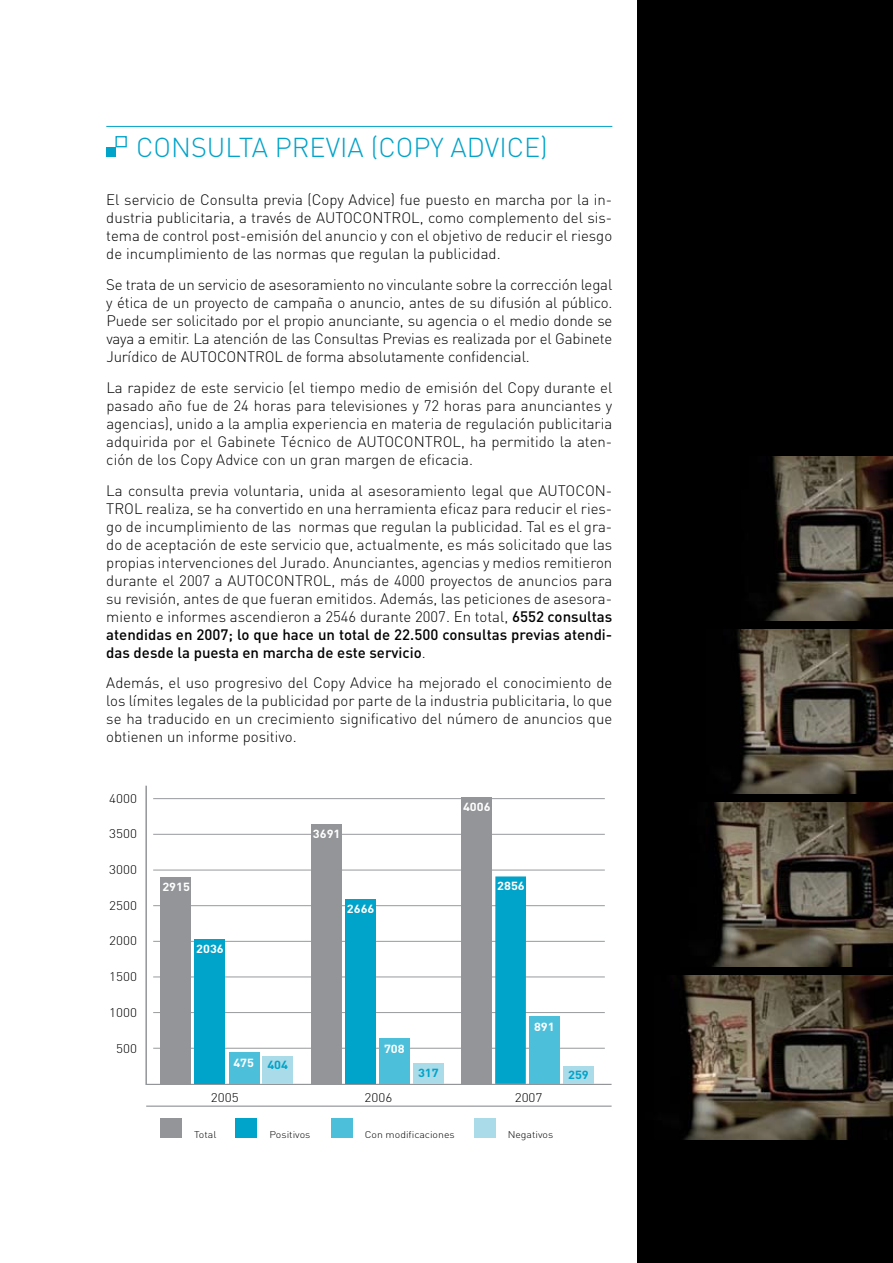
<style>
.page{position:relative;width:893px;height:1263px;background:#fff}
.page>*{position:absolute;margin:0;border:0;box-sizing:border-box;transform-origin:0 0}
.t1{font:300 27px "DIN";color:#00a3c9}
.t2{font:300 15px/18px "DIN";color:#000;text-align:justify}
.t3{font:300 12.45px "DIN";color:#000;scale:1.09 1}
.t4{font:700 11.7px "DIN";color:#fff;scale:1.09 1}
.t5{font:700 11.7px "DIN";color:#00a3c9;scale:1.09 1}
.t6{font:300 9.6px "DIN";color:#000;scale:1.09 1}
.s1{font-weight:500}
.s2{color:#00a3c9}
</style>
<div class="page">
<div style="left:637px;top:0;width:256px;height:1263px;background:#000"></div>
<hr style="left:106px;top:126px;width:506px;height:1px;background:#00a3c9">
<div style="left:106px;top:147px;width:10px;height:10px;background:#00a3c9"></div>
<div style="left:115px;top:136px;width:12px;height:11px;border:1px solid #00a3c9"></div>
<div style="left:236px;top:1118px;width:21px;height:20px;background:#00a3c9"></div>
<hr style="left:146px;top:1084px;width:466px;height:1px;background:#939598">
<hr style="left:146px;top:1105px;width:466px;height:2px;background:#939598">
<hr style="left:145px;top:786px;width:2px;height:299px;background:#939598">
<hr style="left:153px;top:1048px;width:452px;height:1px;background:#939598">
<hr style="left:153px;top:1012px;width:452px;height:1px;background:#939598">
<hr style="left:153px;top:977px;width:452px;height:1px;background:#939598">
<hr style="left:153px;top:941px;width:452px;height:1px;background:#939598">
<hr style="left:153px;top:905px;width:452px;height:1px;background:#939598">
<hr style="left:153px;top:870px;width:452px;height:1px;background:#939598">
<div style="left:331px;top:1118px;width:21px;height:20px;background:#4cbfda"></div>
<div style="left:474px;top:1118px;width:21px;height:20px;background:#a9dbe8"></div>
<hr style="left:153px;top:834px;width:452px;height:1px;background:#939598">
<hr style="left:153px;top:798px;width:452px;height:1px;background:#939598">
<div style="left:495px;top:876px;width:31px;height:208px;background:#00a3c9"></div>
<div style="left:529px;top:1016px;width:31px;height:68px;background:#4cbfda"></div>
<div style="left:563px;top:1066px;width:31px;height:18px;background:#a9dbe8"></div>
<div style="left:461px;top:798px;width:31px;height:286px;background:#939598"></div>
<div style="left:161px;top:1118px;width:21px;height:20px;background:#939598"></div>
<div style="left:195px;top:939px;width:30px;height:145px;background:#00a3c9"></div>
<div style="left:229px;top:1052px;width:30px;height:32px;background:#4cbfda"></div>
<div style="left:262px;top:1056px;width:31px;height:28px;background:#a9dbe8"></div>
<div style="left:161px;top:877px;width:30px;height:207px;background:#939598"></div>
<div style="left:345px;top:899px;width:31px;height:185px;background:#00a3c9"></div>
<div style="left:379px;top:1038px;width:31px;height:46px;background:#4cbfda"></div>
<div style="left:413px;top:1063px;width:31px;height:21px;background:#a9dbe8"></div>
<div style="left:311px;top:824px;width:31px;height:260px;background:#939598"></div>
<img style="left:765px;top:456px;width:128px;height:165px">
<img style="left:682px;top:975px;width:211px;height:165px">
<img style="left:712px;top:802px;width:181px;height:165px">
<img style="left:732px;top:629px;width:161px;height:165px">
<h1 class="t1" style="left:136px;top:130px;width:413px">CONSULTA PREVIA (COPY ADVICE)</h1>
<p class="t2" style="left:106px;top:191px;width:508px">El servicio de Consulta previa (Copy Advice) fue puesto en marcha por la in&shy;dustria publicitaria, a través de AUTOCONTROL, como complemento del sis&shy;tema de control post-emisión del anuncio y con el objetivo de reducir el riesgo de incumplimiento de las normas que regulan la publicidad.</p>
<p class="t2" style="left:106px;top:276px;width:508px">Se trata de un servicio de asesoramiento no vinculante sobre la corrección legal y ética de un proyecto de campaña o anuncio, antes de su difusión al público.<br>Puede ser solicitado por el propio anunciante, su agencia o el medio donde se vaya a emitir. La atención de las Consultas Previas es realizada por el Gabinete Jurídico de AUTOCONTROL de forma absolutamente confidencial.</p>
<p class="t2" style="left:106px;top:378px;width:508px">La rapidez de este servicio (el tiempo medio de emisión del Copy durante el pasado año fue de 24 horas para televisiones y 72 horas para anunciantes y agencias), unido a la amplia experiencia en materia de regulación publicitaria adquirida por el Gabinete Técnico de AUTOCONTROL, ha permitido la aten&shy;ción de los Copy Advice con un gran margen de eficacia.</p>
<p class="t2" style="left:106px;top:481px;width:508px">La consulta previa voluntaria, unida al asesoramiento legal que AUTOCON-TROL realiza, se ha convertido en una herramienta eficaz para reducir el ries&shy;go de incumplimiento de las normas que regulan la publicidad. Tal es el gra&shy;do de aceptación de este servicio que, actualmente, es más solicitado que las propias intervenciones del Jurado. Anunciantes, agencias y medios remitieron durante el 2007 a AUTOCONTROL, más de 4000 proyectos de anuncios para su revisión, antes de que fueran emitidos. Además, las peticiones de asesora&shy;miento e informes ascendieron a 2546 durante 2007. En total, <span class="s1">6552 consultas atendidas en 2007; lo que hace un total de 22.500 consultas previas atendi&shy;das desde la puesta en marcha de este servicio</span>.</p>
<p class="t2" style="left:106px;top:674px;width:508px">Además, el uso progresivo del Copy Advice ha mejorado el conocimiento de los límites legales de la publicidad por parte de la industria publicitaria, lo que se ha traducido en un crecimiento significativo del número de anuncios que obtienen un informe positivo.</p>
<p class="t3" style="left:109px;top:791px;width:27px">4000</p>
<p class="t3" style="left:109px;top:826px;width:27px">3500</p>
<p class="t3" style="left:109px;top:862px;width:27px">3000</p>
<p class="t3" style="left:109px;top:897px;width:27px">2500</p>
<p class="t3" style="left:109px;top:933px;width:27px">2000</p>
<p class="t3" style="left:109px;top:968px;width:27px">1500</p>
<p class="t3" style="left:109px;top:1004px;width:27px">1000</p>
<p class="t3" style="left:116px;top:1041px;width:21px">500</p>
<p class="t4" style="left:162px;top:879px;width:27px">2915</p>
<p class="t4" style="left:196px;top:941px;width:27px">2036</p>
<p class="t4" style="left:313px;top:826px;width:27px">3691</p>
<p class="t4" style="left:347px;top:901px;width:27px">2666</p>
<p class="t4" style="left:463px;top:799px;width:27px">4006</p>
<p class="t4" style="left:497px;top:878px;width:27px">2856</p>
<p class="t4" style="left:233px;top:1055px;width:52px">475 <span class="s2">404</span></p>
<p class="t3" style="left:211px;top:1090px;width:27px">2005</p>
<p class="t6" style="left:194px;top:1128px;width:22px">Total</p>
<p class="t6" style="left:269px;top:1128px;width:39px">Positivos</p>
<p class="t4" style="left:384px;top:1041px;width:20px">708</p>
<p class="t5" style="left:418px;top:1065px;width:20px">317</p>
<p class="t4" style="left:534px;top:1019px;width:20px">891</p>
<p class="t3" style="left:364px;top:1090px;width:27px">2006</p>
<p class="t3" style="left:515px;top:1090px;width:27px">2007</p>
<p class="t6" style="left:365px;top:1128px;width:84px">Con modificaciones</p>
<p class="t6" style="left:508px;top:1128px;width:43px">Negativos</p>
<p class="t5" style="left:568px;top:1067px;width:20px">259</p>
</div>
